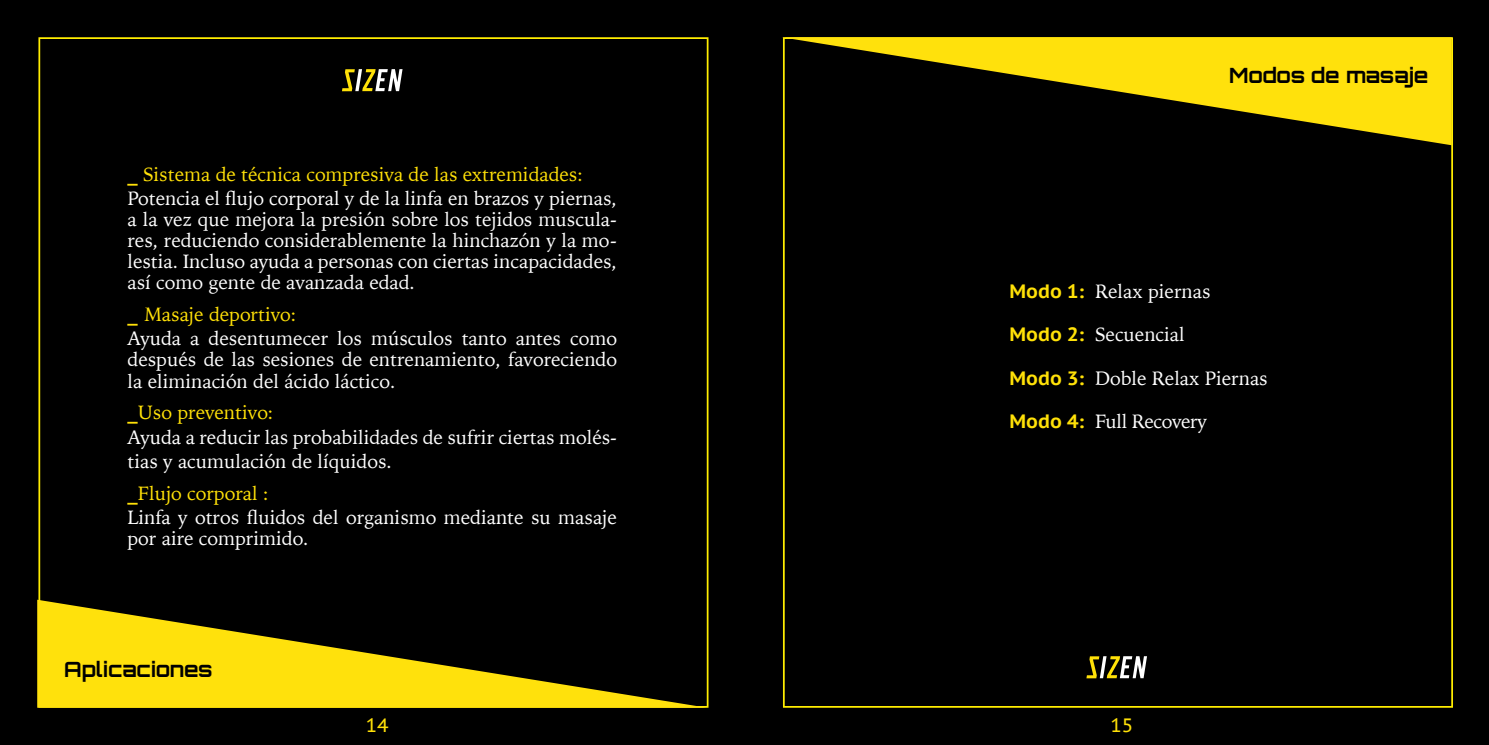
<style>
.page{position:relative;width:1489px;height:745px;background:#fff}
.page>*{position:absolute;margin:0;border:0;box-sizing:border-box;transform-origin:0 0}
.t1{font:700 21px "Orbitron";letter-spacing:-.005em;color:#000}
.t2{font:19.25px/24.5px "Iowan Old Style";color:#fff}
.t3{font:19.25px "Iowan Old Style";letter-spacing:-.02em;color:#fff}
.t4{font:19.25px "PT Sans Caption";color:#ffe108}
.s1{font-family:"PT Sans Caption";font-size:22.75px;color:#ffe108}
.s2{color:#ffe108}
.s3{font-family:"PT Sans Caption";font-weight:700;color:#ffe108}
</style>
<div class="page">
<div style="left:0;top:0;width:769px;height:744px;background:#000"></div>
<div style="left:744px;top:0;width:744px;height:744px;background:#000"></div>
<svg style="left:782px;top:37px;width:669px;height:108px"></svg>
<svg style="left:37px;top:599px;width:670px;height:108px"></svg>
<svg style="left:1086px;top:656px;width:60px;height:22px"></svg>
<svg style="left:342px;top:69px;width:60px;height:22px"></svg>
<p class="t2" style="left:127px;top:161px;width:491px"><span class="s1">_</span> <span class="s2">Sistema de técnica compresiva de las extremidades:<br></span>Potencia el flujo corporal y de la linfa en brazos y piernas,</p>
<p class="t2" style="left:127px;top:208px;width:491px;line-height:21px;text-align:justify">a la vez que mejora la presión sobre los tejidos muscula&shy;res, reduciendo considerablemente la hinchazón y la mo&shy;lestia. Incluso ayuda a personas con ciertas incapacidades, así como gente de avanzada edad.</p>
<p class="t2" style="left:127px;top:301px;width:491px"><span class="s1">_</span> <span class="s2">Masaje deportivo:<br></span>Ayuda a desentumecer los músculos tanto antes como</p>
<p class="t2" style="left:127px;top:348px;width:491px;line-height:21px">después de las sesiones de entrenamiento, favoreciendo la eliminación del ácido láctico.</p>
<p class="t2" style="left:127px;top:399px;width:491px"><span class="s1">_</span><span class="s2">Uso preventivo:<br></span>Ayuda a reducir las probabilidades de sufrir ciertas molés&shy;tias y acumulación de líquidos.</p>
<p class="t2" style="left:127px;top:479px;width:491px"><span class="s1">_</span><span class="s2">Flujo corporal :<br></span>Linfa y otros fluidos del organismo mediante su masaje</p>
<p class="t2" style="left:127px;top:525px;width:183px">por aire comprimido.</p>
<p class="t1" style="left:64px;top:656px;width:150px">Aplicaciones</p>
<p class="t1" style="left:1228px;top:62px;width:201px">Modos de masaje</p>
<p class="t2" style="left:1009px;top:278px;width:203px"><span class="s3">Modo 1:</span> Relax piernas</p>
<p class="t2" style="left:1009px;top:321px;width:177px"><span class="s3">Modo 2:</span> Secuencial</p>
<p class="t2" style="left:1009px;top:364px;width:260px"><span class="s3">Modo 3:</span> Doble Relax Piernas</p>
<p class="t3" style="left:1009px;top:403px;width:199px"><span class="s3">Modo 4:</span> Full Recovery</p>
<p class="t4" style="left:366px;top:712px;width:24px">14</p>
<p class="t4" style="left:1110px;top:712px;width:24px">15</p>
</div>
